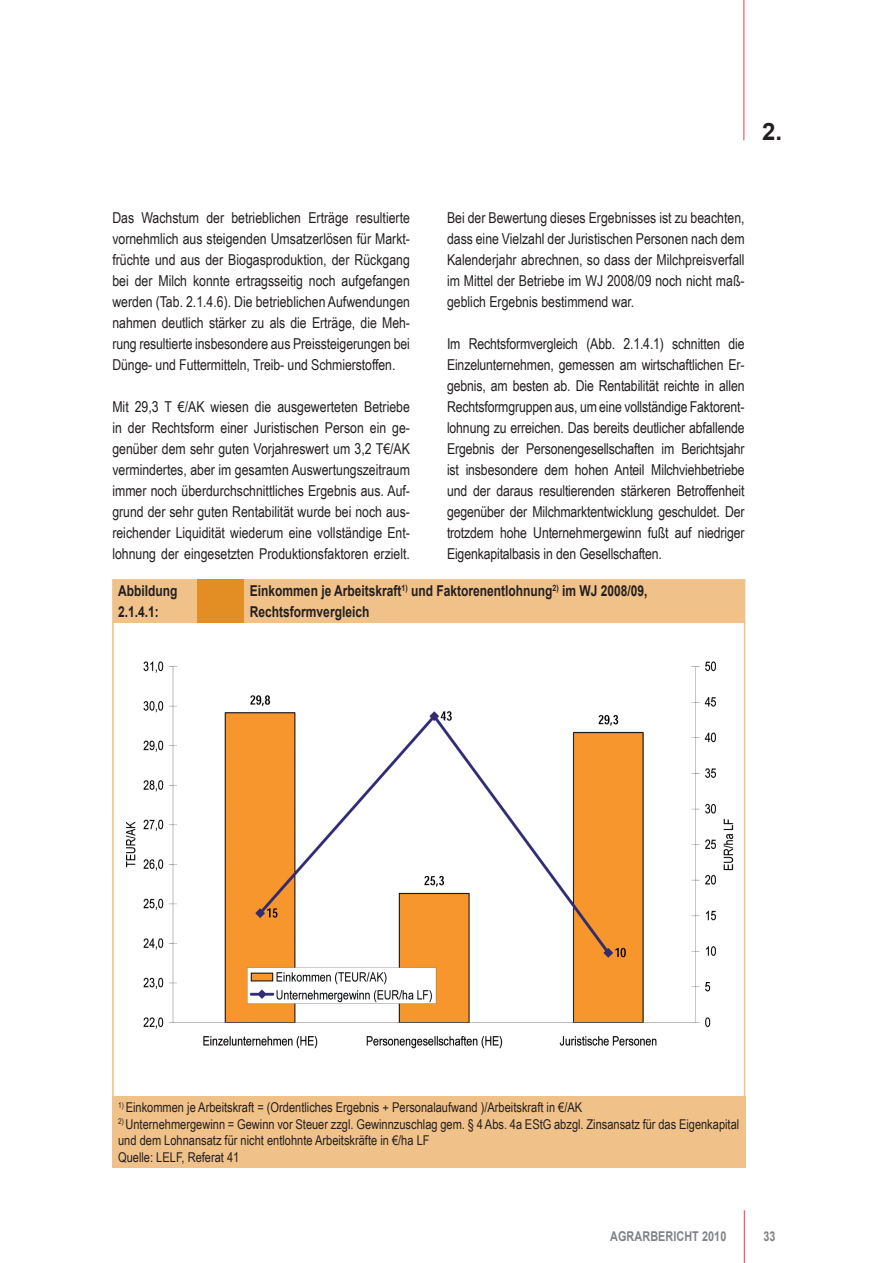
<style>
.page{position:relative;width:893px;height:1263px;background:#fff}
.page>*{position:absolute;margin:0;border:0;box-sizing:border-box;transform-origin:0 0}
.t1{font:700 24px "Arial";color:#231f20}
.fließtext{font:15px/21px "Arial Narrow";letter-spacing:-.005em;color:#231f20;text-align:justify}
.stauch{font:700 15px/21px "Arial";color:#231f20;scale:.8 1}
.fussnote{font:13.5px/16.5px "Arial Narrow";color:#231f20}
.t2{font:700 13.5px "Arial";letter-spacing:.01em;color:#808285;scale:.8 1}
</style>
<div class="page">
<hr style="left:744px;top:1210px;width:1px;height:53px;background:#ee3b32">
<hr style="left:743px;top:0;width:1px;height:140px;background:#ee3b32">
<img style="left:125px;top:661px;width:609px;height:388px">
<div style="left:112px;top:1096px;width:633px;height:72px;background:#f0c189"></div>
<div style="left:112px;top:579px;width:633px;height:44px;background:#f0c189"></div>
<div style="left:197px;top:579px;width:47px;height:44px;background:#e28e25"></div>
<p class="t1" style="left:762px;top:115px;width:22px">2.</p>
<p class="fließtext" style="left:112px;top:207px;width:299px">Das Wachstum der betrieblichen Erträge resultierte vornehmlich aus steigenden Umsatzerlösen für Markt&shy;früchte und aus der Biogasproduktion, der Rückgang bei der Milch konnte ertragsseitig noch aufgefangen werden (Tab. 2.1.4.6). Die betrieblichen Aufwendungen nahmen deutlich stärker zu als die Erträge, die Meh&shy;rung resultierte insbesondere aus Preissteigerungen bei Dünge- und Futtermitteln, Treib- und Schmierstoffen.</p>
<p class="fließtext" style="left:112px;top:396px;width:299px">Mit 29,3 T €/AK wiesen die ausgewerteten Betriebe in der Rechtsform einer Juristischen Person ein ge&shy;genüber dem sehr guten Vorjahreswert um 3,2 T€/AK vermindertes, aber im gesamten Auswertungszeitraum immer noch überdurchschnittliches Ergebnis aus. Auf&shy;grund der sehr guten Rentabilität wurde bei noch aus&shy;reichender Liquidität wiederum eine vollständige Ent&shy;lohnung der eingesetzten Produktionsfaktoren erzielt.</p>
<p class="fließtext" style="left:447px;top:207px;width:299px">Bei der Bewertung dieses Ergebnisses ist zu beachten, dass eine Vielzahl der Juristischen Personen nach dem Kalenderjahr abrechnen, so dass der Milchpreisverfall im Mittel der Betriebe im WJ 2008/09 noch nicht maß&shy;geblich Ergebnis bestimmend war.</p>
<p class="fließtext" style="left:447px;top:333px;width:299px">Im Rechtsformvergleich (Abb. 2.1.4.1) schnitten die Einzelunternehmen, gemessen am wirtschaftlichen Er&shy;gebnis, am besten ab. Die Rentabilität reichte in allen Rechtsformgruppen aus, um eine vollständige Faktorent&shy;lohnung zu erreichen. Das bereits deutlicher abfallende Ergebnis der Personengesellschaften im Berichtsjahr ist insbesondere dem hohen Anteil Milchviehbetriebe und der daraus resultierenden stärkeren Betroffenheit gegenüber der Milchmarktentwicklung geschuldet. Der trotzdem hohe Unternehmergewinn fußt auf niedriger Eigenkapitalbasis in den Gesellschaften.</p>
<p class="stauch" style="left:118px;top:581px;width:76px">Abbildung<br>2.1.4.1:</p>
<p class="stauch" style="left:250px;top:581px;width:498px">Einkommen je Arbeitskraft<sup>1)</sup> und Faktorenentlohnung<sup>2)</sup> im WJ 2008/09,<br>Rechtsformvergleich</p>
<p class="fussnote" style="left:118px;top:1099px;width:466px"><sup>1)</sup> Einkommen je Arbeitskraft = (Ordentliches Ergebnis + Personalaufwand )/Arbeitskraft in €/AK</p>
<p class="fussnote" style="left:118px;top:1115px;width:623px"><sup>2)</sup> Unternehmergewinn = Gewinn vor Steuer zzgl. Gewinnzuschlag gem. § 4 Abs. 4a EStG abzgl. Zinsansatz für das Eigenkapital und dem Lohnansatz für nicht entlohnte Arbeitskräfte in €/ha LF</p>
<p class="fussnote" style="left:118px;top:1148px;width:123px">Quelle: LELF, Referat 41</p>
<p class="t2" style="left:610px;top:1227px;width:147px">AGRARBERICHT 2010</p>
<p class="t2" style="left:763px;top:1227px;width:17px">33</p>
</div>
